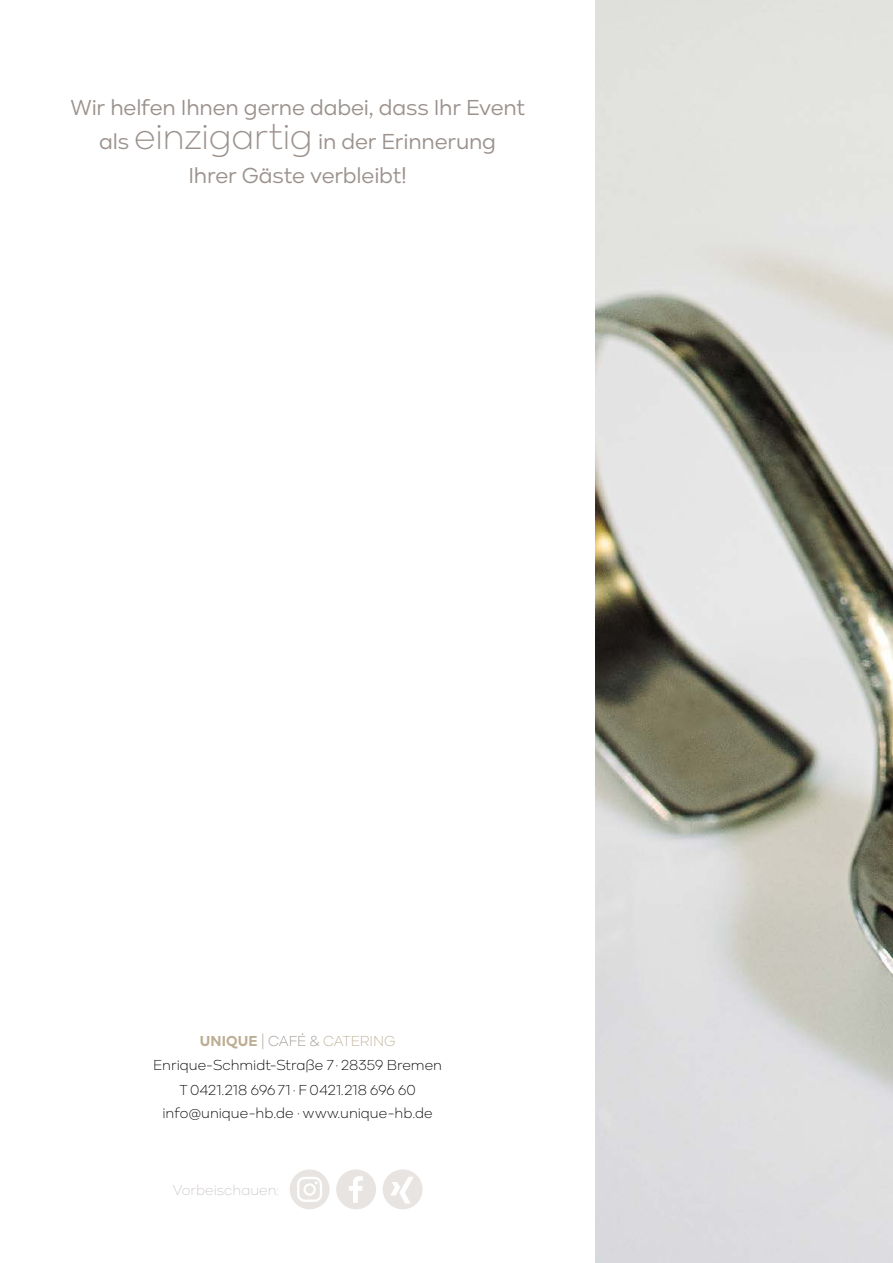
<style>
.page{position:relative;width:893px;height:1263px;background:#fff}
.page>*{position:absolute;margin:0;border:0;box-sizing:border-box;transform-origin:0 0}
.t1{font:22.5px/34px "Kinetika";letter-spacing:-.01em;color:#9b928d;text-align:center}
.t2{font:300 15px/24.8px "Kinetika";color:#000;text-align:center}
.t3{font:300 15px "Kinetika";color:#cfc9c6}
.s1{font-weight:300;font-size:38.1px}
.s2{font-weight:700;color:#bcae94}
.s3{color:#9b928d}
.s4{color:#bcae94}
</style>
<div class="page">
<img style="left:595px;top:0;width:298px;height:1263px">
<div style="left:290px;top:1169px;width:40px;height:40px;background:#e7e4e2;border-radius:50%"></div>
<div style="left:336px;top:1169px;width:40px;height:40px;background:#e7e4e2;border-radius:50%"></div>
<div style="left:383px;top:1169px;width:40px;height:40px;background:#e7e4e2;border-radius:50%"></div>
<svg style="left:297px;top:1177px;width:25px;height:25px"></svg>
<svg style="left:391px;top:1177px;width:23px;height:26px"></svg>
<svg style="left:349px;top:1176px;width:14px;height:27px"></svg>
<h1 class="t1" style="left:70px;top:90px;width:456px">Wir helfen Ihnen gerne dabei, dass Ihr Event als <span class="s1">einzigartig</span> in der Erinnerung<br>Ihrer Gäste verbleibt!</h1>
<p class="t2" style="left:153px;top:1028px;width:290px"><span class="s2">UNIQUE</span> <span class="s3">| CAFÉ &amp;</span> <span class="s4">CATERING<br></span>Enrique-Schmidt-Straße 7 · 28359 Bremen<br>T 0421.218 696 71 · F 0421.218 696 60</p>
<p class="t2" style="left:163px;top:1101px;width:272px">info@unique-hb.de · www.unique-hb.de</p>
<p class="t3" style="left:173px;top:1182px;width:108px">Vorbeischauen:</p>
</div>
